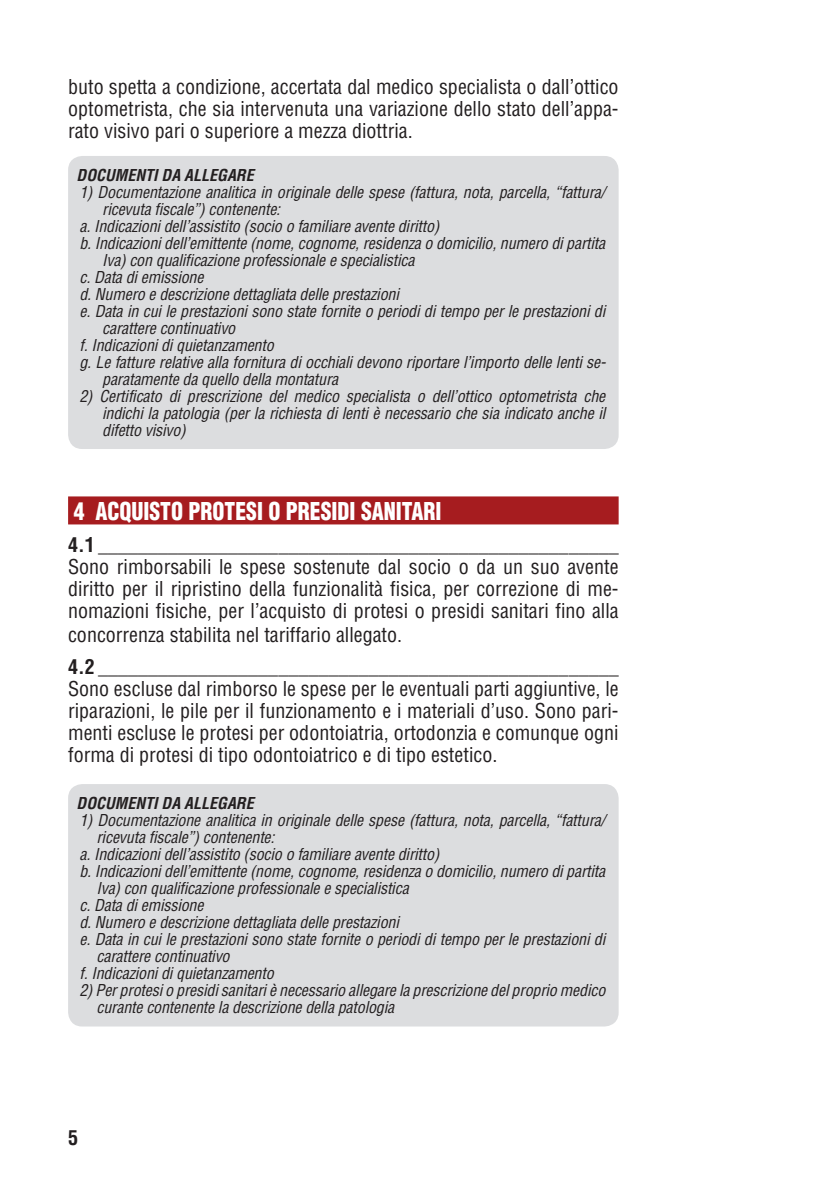
<style>
.page{position:relative;width:840px;height:1191px;background:#fff}
.page>*{position:absolute;margin:0;border:0;box-sizing:border-box;transform-origin:0 0}
.AREE{font:900 condensed 24px "Helvetica LT Std";color:#fff;scale:.9 1}
.TESTO{font:condensed 20px/22px "Helvetica LT Std";color:#231f20;text-align:justify}
.TITOLETTI{font:700 condensed 20px "Helvetica LT Std";color:#231f20}
.allegato_TEST_punti{font:italic condensed 16px/17px "Helvetica LT Std";letter-spacing:-.01em;color:#231f20}
.allegati{font:italic 700 condensed 16px "Helvetica LT Std";color:#231f20}
</style>
<div class="page">
<div style="left:68px;top:496px;width:550px;height:28px;background:#a61c1f"></div>
<div style="left:68px;top:156px;width:550px;height:293px;background:#dcdddf;border-radius:14px"></div>
<div style="left:68px;top:784px;width:550px;height:242px;background:#dcdddf;border-radius:14px"></div>
<p class="TESTO" style="left:68px;top:75px;width:551px">buto spetta a condizione, accertata dal medico specialista o dall’ottico optometrista, che sia intervenuta una variazione dello stato dell’appa&shy;rato visivo pari o superiore a mezza diottria.</p>
<p class="allegati" style="left:77px;top:165px;width:178px">DOCUMENTI DA ALLEGARE</p>
<p class="allegato_TEST_punti" style="left:102px;top:184px;width:504px;text-indent:-23px">1) Documentazione analitica in originale delle spese (fattura, nota, parcella, “fattura/ ricevuta fiscale”) contenente:</p>
<p class="allegato_TEST_punti" style="left:79px;top:218px;width:361px">a. Indicazioni dell’assistito (socio o familiare avente diritto)</p>
<p class="allegato_TEST_punti" style="left:102px;top:235px;width:504px;text-indent:-23px">b. Indicazioni dell’emittente (nome, cognome, residenza o domicilio, numero di partita<br>Iva) con qualificazione professionale e specialistica</p>
<p class="allegato_TEST_punti" style="left:79px;top:269px;width:126px">c. Data di emissione</p>
<p class="allegato_TEST_punti" style="left:79px;top:286px;width:321px">d. Numero e descrizione dettagliata delle prestazioni</p>
<p class="allegato_TEST_punti" style="left:102px;top:303px;width:504px;text-indent:-23px">e. Data in cui le prestazioni sono state fornite o periodi di tempo per le prestazioni di carattere continuativo</p>
<p class="allegato_TEST_punti" style="left:79px;top:337px;width:196px">f. Indicazioni di quietanzamento</p>
<p class="allegato_TEST_punti" style="left:102px;top:354px;width:505px;text-indent:-23px">g. Le fatture relative alla fornitura di occhiali devono riportare l’importo delle lenti se&shy;paratamente da quello della montatura</p>
<p class="allegato_TEST_punti" style="left:102px;top:388px;width:504px;text-align:justify;text-indent:-23px">2) Certificato di prescrizione del medico specialista o dell’ottico optometrista che indichi la patologia (per la richiesta di lenti è necessario che sia indicato anche il difetto visivo)</p>
<p class="AREE" style="left:74px;top:496px;width:410px">4 ACQUISTO PROTESI O PRESIDI SANITARI</p>
<p class="TITOLETTI" style="left:68px;top:532px;width:551px">4.1 ____________________________________________________</p>
<p class="TESTO" style="left:68px;top:555px;width:551px">Sono rimborsabili le spese sostenute dal socio o da un suo avente diritto per il ripristino della funzionalità fisica, per correzione di me&shy;nomazioni fisiche, per l’acquisto di protesi o presidi sanitari fino alla</p>
<p class="TESTO" style="left:68px;top:623px;width:335px">concorrenza stabilita nel tariffario allegato.</p>
<p class="TITOLETTI" style="left:68px;top:654px;width:551px">4.2 ____________________________________________________</p>
<p class="TESTO" style="left:68px;top:677px;width:552px">Sono escluse dal rimborso le spese per le eventuali parti aggiuntive, le riparazioni, le pile per il funzionamento e i materiali d’uso. Sono pari&shy;menti escluse le protesi per odontoiatria, ortodonzia e comunque ogni forma di protesi di tipo odontoiatrico e di tipo estetico.</p>
<p class="allegati" style="left:77px;top:793px;width:178px">DOCUMENTI DA ALLEGARE</p>
<p class="allegato_TEST_punti" style="left:96px;top:812px;width:510px;text-indent:-17px">1) Documentazione analitica in originale delle spese (fattura, nota, parcella, “fattura/ ricevuta fiscale”) contenente:</p>
<p class="allegato_TEST_punti" style="left:79px;top:846px;width:361px">a. Indicazioni dell’assistito (socio o familiare avente diritto)</p>
<p class="allegato_TEST_punti" style="left:96px;top:863px;width:510px;text-indent:-17px">b. Indicazioni dell’emittente (nome, cognome, residenza o domicilio, numero di partita<br>Iva) con qualificazione professionale e specialistica</p>
<p class="allegato_TEST_punti" style="left:79px;top:897px;width:126px">c. Data di emissione</p>
<p class="allegato_TEST_punti" style="left:79px;top:914px;width:321px">d. Numero e descrizione dettagliata delle prestazioni</p>
<p class="allegato_TEST_punti" style="left:96px;top:931px;width:510px;text-indent:-17px">e. Data in cui le prestazioni sono state fornite o periodi di tempo per le prestazioni di carattere continuativo</p>
<p class="allegato_TEST_punti" style="left:79px;top:965px;width:196px">f. Indicazioni di quietanzamento</p>
<p class="allegato_TEST_punti" style="left:96px;top:982px;width:510px;text-indent:-17px">2) Per protesi o presidi sanitari è necessario allegare la prescrizione del proprio medico curante contenente la descrizione della patologia</p>
<p class="TITOLETTI" style="left:68px;top:1125px;width:11px">5</p>
</div>
